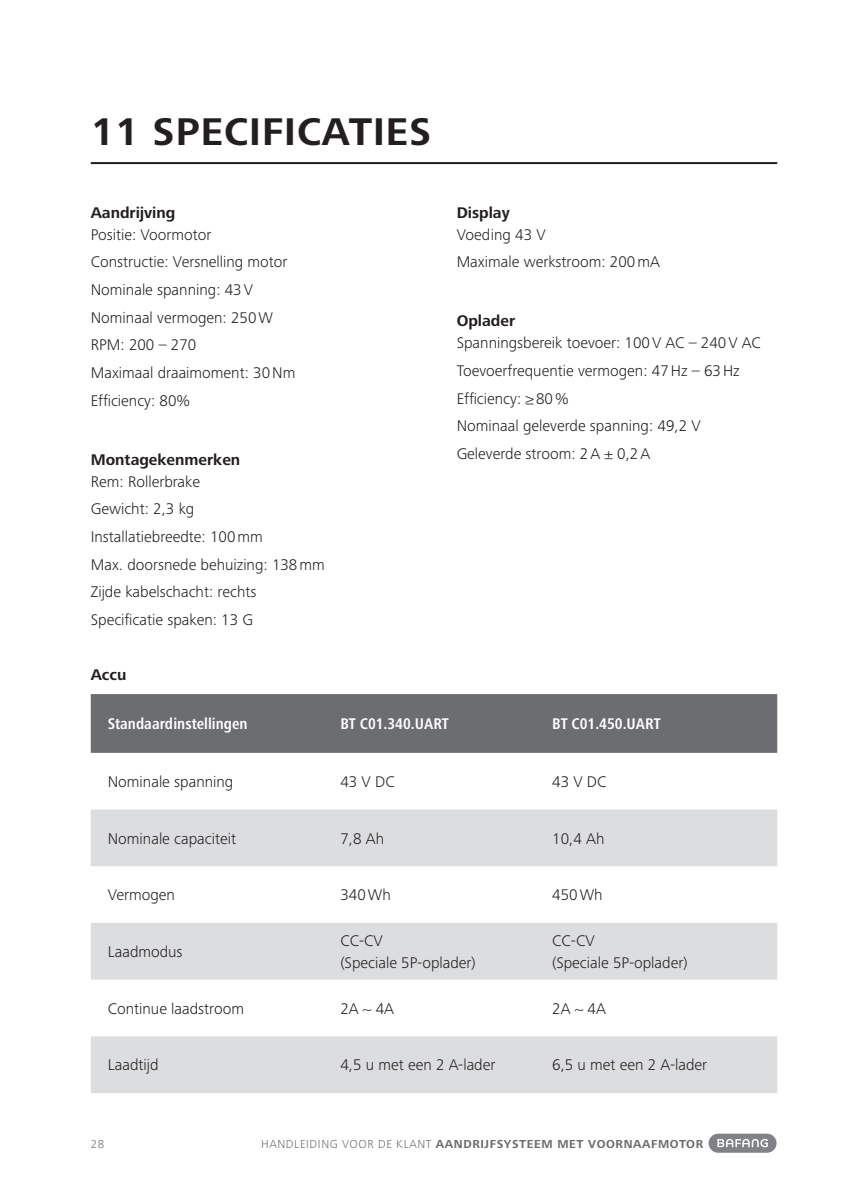
<style>
.page{position:relative;width:851px;height:1202px;background:#fff}
.page>*{position:absolute;margin:0;border:0;box-sizing:border-box;transform-origin:0 0}
.t1{font:700 40px "Frutiger Next Pro";letter-spacing:.025em;color:#231f20}
.t2{font:300 16px/27.6px "Frutiger Next Pro";color:#231f20}
.t3{font:700 condensed 16px "Frutiger Next Pro";color:#fff}
.t4{font:700 16px "Frutiger Next Pro";color:#231f20}
.t5{font:700 12px "Frutiger Next Pro";letter-spacing:.05em;color:#6c6d70}
.t6{font:300 12px "Frutiger Next Pro";color:#6c6d70}
.s1{font-weight:300}
</style>
<div class="page">
<div style="left:708px;top:1134px;width:68px;height:19px;background:#808285;border-radius:10px"></div>
<svg style="left:717px;top:1139px;width:50px;height:8px"></svg>
<hr style="left:91px;top:162px;width:686px;height:2px;background:#231f20">
<div style="left:91px;top:694px;width:686px;height:59px;background:#6c6d70"></div>
<svg style="left:91px;top:809px;width:686px;height:284px;fill:#dcdddf"></svg>
<h1 class="t1" style="left:91px;top:109px;width:342px">11 SPECIFICATIES</h1>
<p class="t4" style="left:91px;top:203px;width:86px">Aandrijving</p>
<p class="t2" style="left:91px;top:221px;width:206px">Positie: Voormotor<br>Constructie: Versnelling motor<br>Nominale spanning: 43V<br>Nominaal vermogen: 250W<br>RPM: 200 – 270<br>Maximaal draaimoment: 30Nm<br>Efficiency: 80%</p>
<p class="t4" style="left:91px;top:450px;width:151px">Montagekenmerken</p>
<p class="t2" style="left:91px;top:468px;width:235px">Rem: Rollerbrake<br>Gewicht: 2,3 kg<br>Installatiebreedte: 100mm<br>Max. doorsnede behuizing: 138mm<br>Zijde kabelschacht: rechts<br>Specificatie spaken: 13 G</p>
<p class="t4" style="left:456px;top:203px;width:55px">Display</p>
<p class="t2" style="left:456px;top:221px;width:205px">Voeding 43 V<br>Maximale werkstroom: 200mA</p>
<p class="t4" style="left:456px;top:312px;width:60px">Oplader</p>
<p class="t2" style="left:456px;top:329px;width:305px">Spanningsbereik toevoer: 100V AC – 240V AC Toevoerfrequentie vermogen: 47Hz – 63Hz Efficiency: ≥80%<br>Nominaal geleverde spanning: 49,2 V Geleverde stroom: 2A ± 0,2A</p>
<p class="t4" style="left:91px;top:666px;width:37px">Accu</p>
<p class="t3" style="left:108px;top:715px;width:141px">Standaardinstellingen</p>
<p class="t3" style="left:340px;top:715px;width:110px">BT C01.340.UART</p>
<p class="t3" style="left:552px;top:715px;width:110px">BT C01.450.UART</p>
<p class="t2" style="left:108px;top:768px;width:127px">Nominale spanning</p>
<p class="t2" style="left:340px;top:768px;width:56px">43 V DC</p>
<p class="t2" style="left:552px;top:768px;width:56px">43 V DC</p>
<p class="t2" style="left:108px;top:824px;width:130px">Nominale capaciteit</p>
<p class="t2" style="left:340px;top:824px;width:45px">7,8 Ah</p>
<p class="t2" style="left:552px;top:824px;width:54px">10,4 Ah</p>
<p class="t2" style="left:108px;top:881px;width:69px">Vermogen</p>
<p class="t2" style="left:340px;top:881px;width:52px">340Wh</p>
<p class="t2" style="left:552px;top:881px;width:52px">450Wh</p>
<p class="t2" style="left:108px;top:938px;width:76px">Laadmodus</p>
<p class="t2" style="left:340px;top:930px;width:137px;line-height:22px">CC-CV<br>(Speciale 5P-oplader)</p>
<p class="t2" style="left:552px;top:930px;width:137px;line-height:22px">CC-CV<br>(Speciale 5P-oplader)</p>
<p class="t2" style="left:108px;top:995px;width:138px">Continue laadstroom</p>
<p class="t2" style="left:340px;top:995px;width:55px">2A ~ 4A</p>
<p class="t2" style="left:552px;top:995px;width:55px">2A ~ 4A</p>
<p class="t2" style="left:108px;top:1051px;width:52px">Laadtijd</p>
<p class="t2" style="left:340px;top:1051px;width:156px">4,5 u met een 2 A-lader</p>
<p class="t2" style="left:552px;top:1051px;width:156px">6,5 u met een 2 A-lader</p>
<p class="t6" style="left:91px;top:1137px;width:15px">28</p>
<p class="t5" style="left:261px;top:1137px;width:443px"><span class="s1">HANDLEIDING VOOR DE KLANT</span> AANDRIJFSYSTEEM MET VOORNAAFMOTOR</p>
</div>
